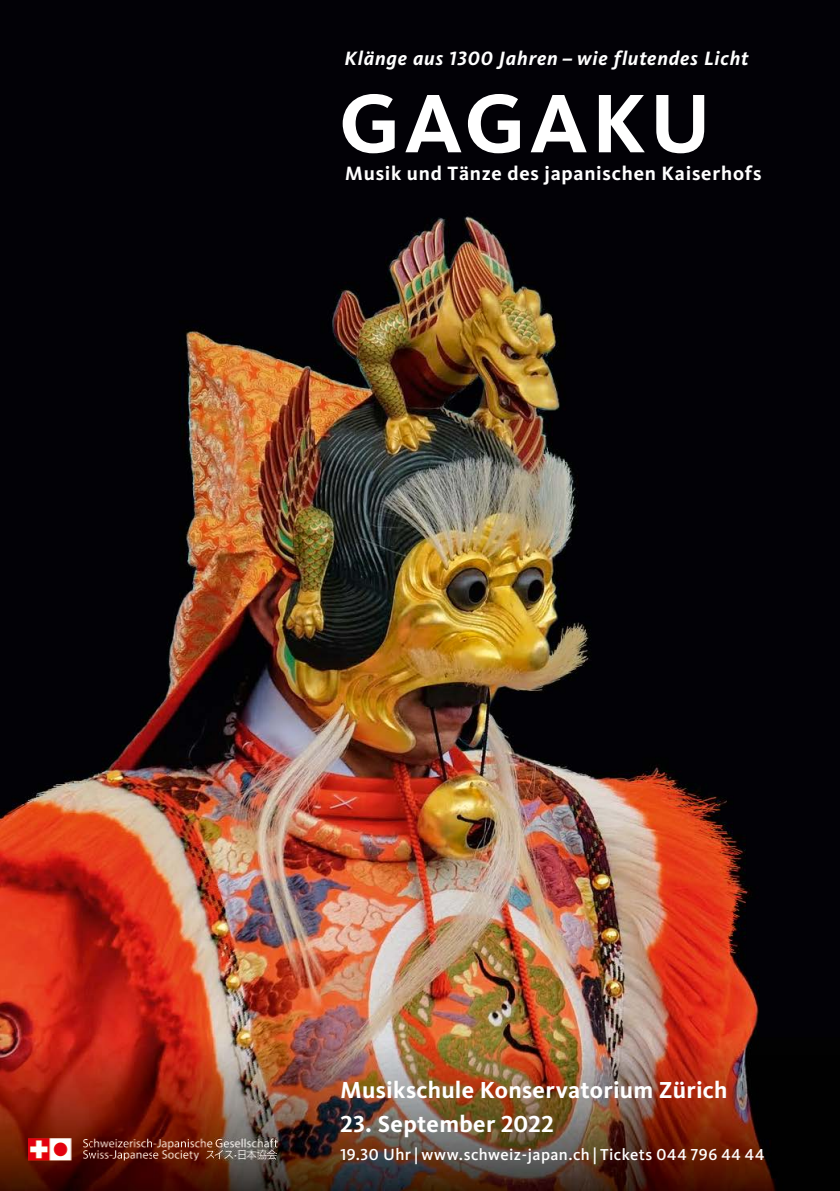
<style>
.page{position:relative;width:840px;height:1191px;background:#fff}
.page>*{position:absolute;margin:0;border:0;box-sizing:border-box;transform-origin:0 0}
.t1{font:700 86px "Kievit OT";letter-spacing:.045em;color:#fff}
.t2{font:700 24px "Kievit OT";letter-spacing:.01em;color:#fff}
.t3{font:italic 700 20px "Kievit OT";letter-spacing:.04em;color:#fff}
.t4{font:700 20px "Kievit OT";letter-spacing:.04em;color:#fff}
.t5{font:500 16.4px "Kievit OT";letter-spacing:.025em;color:#fff}
.s1{font-size:16.8px}
</style>
<div class="page">
<img style="left:0;top:0;width:839px;height:1191px">
<img style="left:28px;top:1137px;width:249px;height:25px">
<p class="t3" style="left:344px;top:47px;width:405px">Klänge aus 1300 Jahren – wie flutendes Licht</p>
<h1 class="t1" style="left:339px;top:73px;width:373px">GAGAKU</h1>
<p class="t4" style="left:345px;top:161px;width:418px">Musik und Tänze des japanischen Kaiserhofs</p>
<p class="t2" style="left:340px;top:1076px;width:388px">Musikschule Konservatorium Zürich</p>
<p class="t2" style="left:340px;top:1110px;width:215px">23. September 2022</p>
<p class="t5" style="left:340px;top:1145px;width:425px">19.30 <span class="s1">Uhr|</span> www.schweiz-japan.ch <span class="s1">|</span> Tickets 044 796 44 44</p>
</div>
